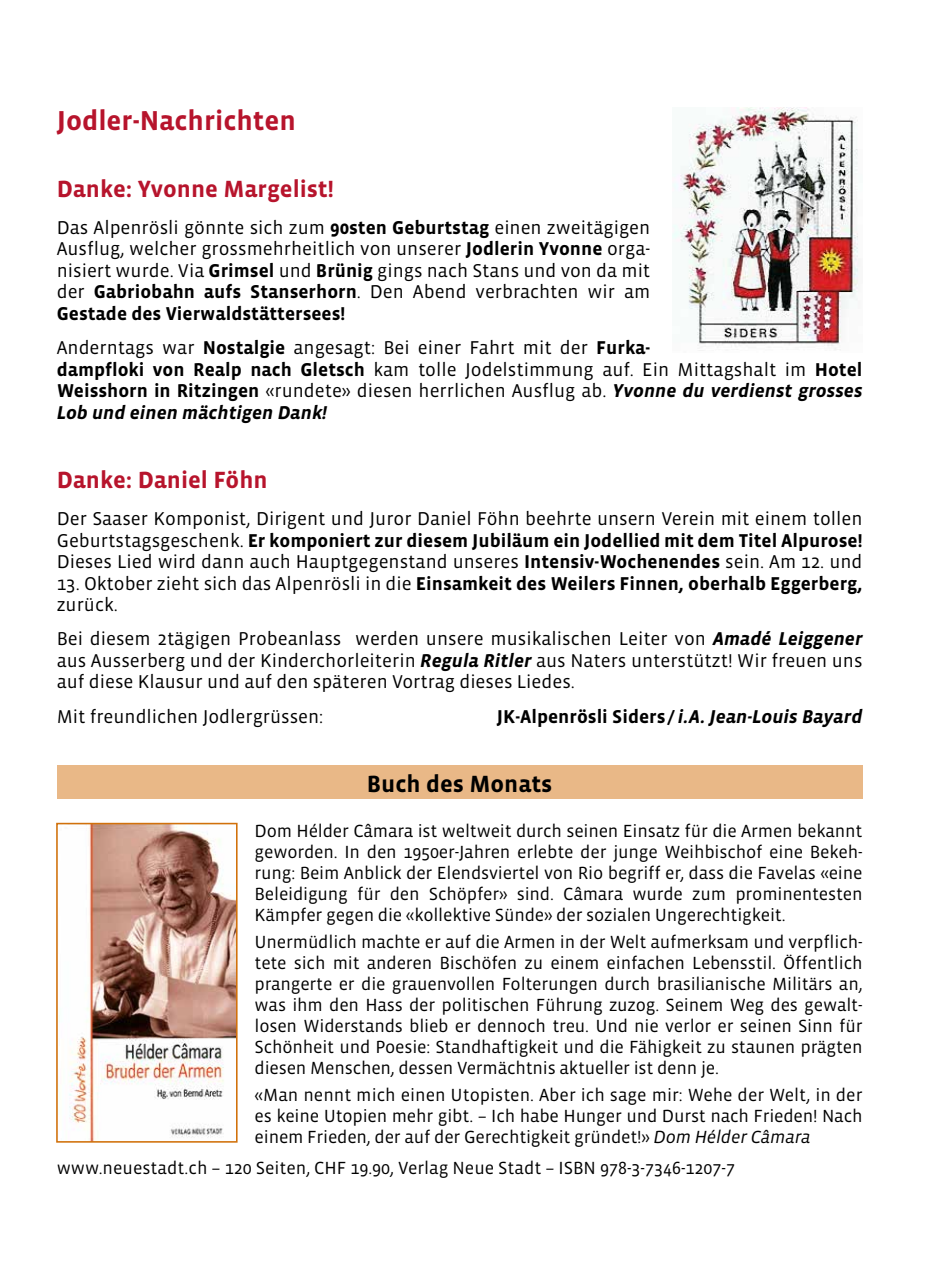
<style>
.page{position:relative;width:942px;height:1276px;background:#fff}
.page>*{position:absolute;margin:0;border:0;box-sizing:border-box;transform-origin:0 0}
.t1{font:700 28px "Vista Sans";color:#b7142c}
.t2{font:700 24px "Vista Sans";color:#b7142c}
.t3{font:700 24px "Vista Sans";color:#000}
.t4{font:19px/21.6px "Vista Sans";color:#000;text-align:justify}
.t5{font:700 19px/21.6px "Vista Sans";color:#000}
.t6{font:18px/21px "Vista Sans";letter-spacing:-.01em;color:#000;text-align:justify}
.s1{font-weight:700}
.s2{font-weight:700;font-style:italic}
.s3{font-weight:400}
.s4{font-style:italic}
</style>
<div class="page">
<img style="left:672px;top:108px;width:187px;height:243px">
<div style="left:57px;top:765px;width:805px;height:34px;background:#e9b887"></div>
<img style="left:69px;top:826px;width:165px;height:313px">
<div style="left:56px;top:823px;width:181px;height:319px;border:2px solid #d1710b"></div>
<h1 class="t1" style="left:57px;top:107px;width:240px">Jodler-Nachrichten</h1>
<h2 class="t2" style="left:57px;top:176px;width:278px">Danke: Yvonne Margelist!</h2>
<p class="t4" style="left:57px;top:217px;width:594px">Das Alpenrösli gönnte sich zum <span class="s1">90sten Geburtstag</span> einen zweitägigen Ausflug, welcher grossmehrheitlich von unserer <span class="s1">Jodlerin Yvonne</span> orga&shy;nisiert wurde. Via <span class="s1">Grimsel</span> und <span class="s1">Brünig</span> gings nach Stans und von da mit der <span class="s1">Gabriobahn aufs Stanserhorn</span>. Den Abend verbrachten wir am <span class="s1">Gestade des Vierwaldstättersees!</span></p>
<p class="t4" style="left:57px;top:337px;width:807px;text-align:left">Anderntags war <span class="s1">Nostalgie</span> angesagt: Bei einer Fahrt mit der <span class="s1">Furka-<br>dampfloki von Realp nach Gletsch</span> kam tolle Jodelstimmung auf. Ein Mittagshalt im <span class="s1">Hotel Weisshorn in Ritzingen</span> «rundete» diesen herrlichen Ausflug ab. <span class="s2">Yvonne du verdienst grosses Lob und einen mächtigen Dank!</span></p>
<h2 class="t2" style="left:57px;top:468px;width:212px">Danke: Daniel Föhn</h2>
<p class="t4" style="left:57px;top:508px;width:807px">Der Saaser Komponist, Dirigent und Juror Daniel Föhn beehrte unsern Verein mit einem tollen Geburtstagsgeschenk. <span class="s1">Er komponiert zur diesem Jubiläum ein Jodellied mit dem Titel Alpurose!<br></span>Dieses Lied wird dann auch Hauptgegenstand unseres <span class="s1">Intensiv-Wochenendes</span> sein. Am 12. und</p>
<p class="t5" style="left:57px;top:573px;width:807px"><span class="s3">13. Oktober zieht sich das Alpenrösli in die</span> Einsamkeit des Weilers Finnen, oberhalb Eggerberg, <span class="s3">zurück.</span></p>
<p class="t4" style="left:57px;top:628px;width:807px">Bei diesem 2tägigen Probeanlass werden unsere musikalischen Leiter von <span class="s2">Amadé Leiggener </span>aus Ausserberg und der Kinderchorleiterin <span class="s2">Regula Ritler</span> aus Naters unterstützt! Wir freuen uns auf diese Klausur und auf den späteren Vortrag dieses Liedes.</p>
<p class="t4" style="left:57px;top:705px;width:268px">Mit freundlichen Jodlergrüssen:</p>
<p class="t5" style="left:496px;top:705px;width:367px">JK-Alpenrösli Siders /<span class="s4">i.A. Jean-Louis Bayard</span></p>
<h2 class="t3" style="left:367px;top:771px;width:187px">Buch des Monats</h2>
<p class="t6" style="left:254px;top:820px;width:609px">Dom Hélder Câmara ist weltweit durch seinen Einsatz für die Armen bekannt geworden. In den 1950er-Jahren erlebte der junge Weihbischof eine Bekeh&shy;rung: Beim Anblick der Elendsviertel von Rio begriff er, dass die Favelas «eine Beleidigung für den Schöpfer» sind. Câmara wurde zum prominentesten Kämpfer gegen die «kollektive Sünde» der sozialen Ungerechtigkeit.</p>
<p class="t6" style="left:254px;top:931px;width:609px">Unermüdlich machte er auf die Armen in der Welt aufmerksam und verpflich&shy;tete sich mit anderen Bischöfen zu einem einfachen Lebensstil. Öffentlich prangerte er die grauenvollen Folterungen durch brasilianische Militärs an, was ihm den Hass der politischen Führung zuzog. Seinem Weg des gewalt&shy;losen Widerstands blieb er dennoch treu. Und nie verlor er seinen Sinn für Schönheit und Poesie: Standhaftigkeit und die Fähigkeit zu staunen prägten diesen Menschen, dessen Vermächtnis aktueller ist denn je.</p>
<p class="t6" style="left:254px;top:1084px;width:609px">«Man nennt mich einen Utopisten. Aber ich sage mir: Wehe der Welt, in der es keine Utopien mehr gibt. – Ich habe Hunger und Durst nach Frieden! Nach einem Frieden, der auf der Gerechtigkeit gründet!» <span class="s4">Dom Hélder Câmara</span></p>
<p class="t6" style="left:57px;top:1157px;width:679px">www.neuestadt.ch – 120 Seiten, CHF 19.90, Verlag Neue Stadt – ISBN 978-3-7346-1207-7</p>
</div>
